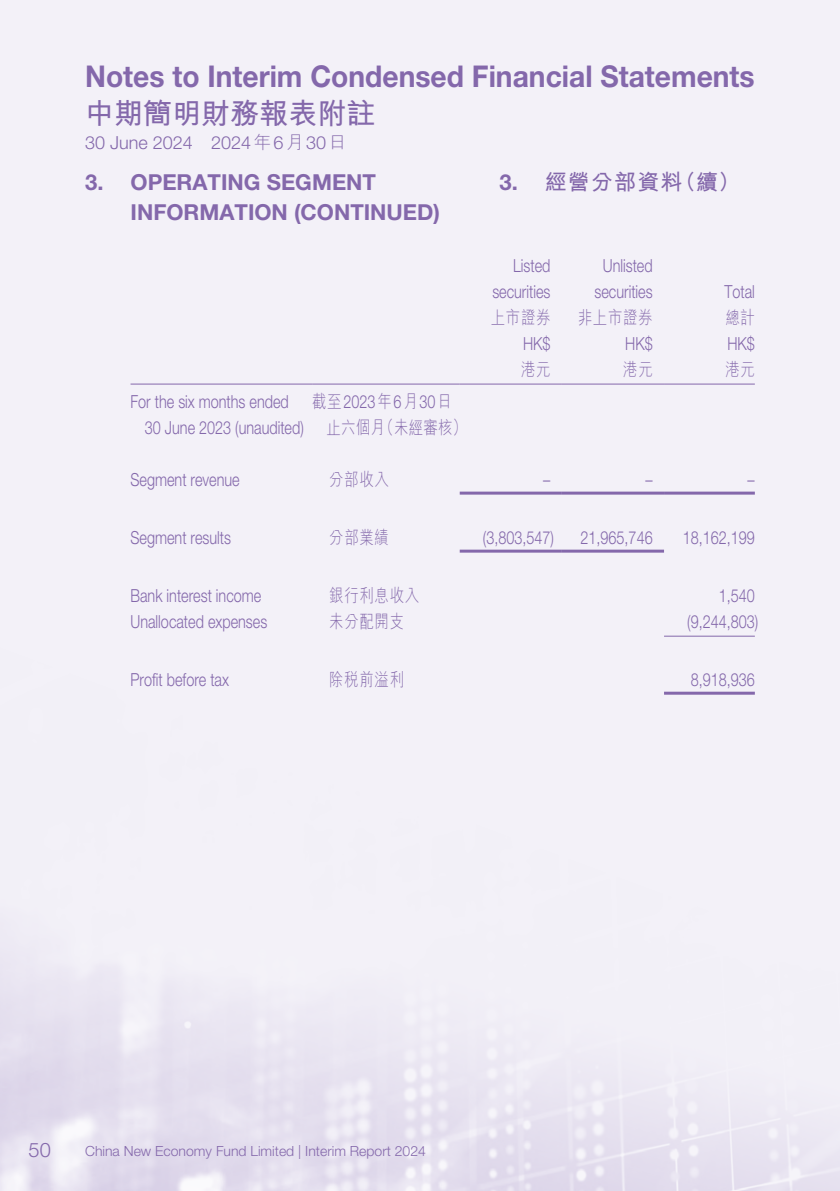
<style>
.page{position:relative;width:840px;height:1191px;background:#fff}
.page>*{position:absolute;margin:0;border:0;box-sizing:border-box;transform-origin:0 0}
.t1{font:700 30px "Helvetica Neue LT Std";color:#8468ab;scale:.94 1}
.t2{font:700 29px "M Hei HK";color:#8468ab}
.t3{font:700 22px "Helvetica Neue LT Std";color:#8468ab}
.t4{font:700 22px "M Hei HK";letter-spacing:.05em;color:#8468ab}
.t5{font:300 20px "Helvetica Neue LT Std";color:#8468ab}
.t6{font:300 18px/26px "Helvetica Neue LT Std";color:#8468ab;scale:.8 1}
.t7{font:300 18px "M Hei HK";letter-spacing:.05em;color:#8468ab;scale:.8 1}
.t8{font:300 18px "Helvetica Neue LT Std";color:#8468ab}
.t9{font:300 18px "M Hei HK";letter-spacing:.02em;color:#8468ab;scale:.8 1}
.t10{font:300 14px "Helvetica Neue LT Std";color:#8468ab}
.s1{font-family:"M Hei HK"}
.s2{font-family:"Helvetica Neue LT Std"}
</style>
<div class="page">
<div style="left:0;top:0;width:839px;height:1191px;background:#f3f1f8"></div>
<hr style="left:130px;top:383px;width:182px;height:1px;background:#8468ab">
<hr style="left:312px;top:383px;width:147px;height:1px;background:#8468ab">
<hr style="left:459px;top:383px;width:102px;height:1px;background:#8468ab">
<hr style="left:561px;top:383px;width:102px;height:1px;background:#8468ab">
<hr style="left:663px;top:383px;width:91px;height:1px;background:#8468ab">
<hr style="left:459px;top:491px;width:102px;height:3px;background:#8468ab">
<hr style="left:561px;top:491px;width:102px;height:3px;background:#8468ab">
<hr style="left:663px;top:491px;width:91px;height:3px;background:#8468ab">
<hr style="left:459px;top:549px;width:102px;height:3px;background:#8468ab">
<hr style="left:561px;top:549px;width:102px;height:3px;background:#8468ab">
<hr style="left:663px;top:635px;width:91px;height:1px;background:#8468ab">
<hr style="left:663px;top:691px;width:91px;height:3px;background:#8468ab">
<h1 class="t1" style="left:85px;top:58px;width:713px">Notes to Interim Condensed Financial Statements</h1>
<h2 class="t2" style="left:85px;top:93px;width:291px">中期簡明財務報表附註</h2>
<p class="t8" style="left:85px;top:132px;width:263px">30 June 2024 2024<span class="s1">年</span>6<span class="s1">月</span>30<span class="s1">日</span></p>
<p class="t3" style="left:85px;top:168px;width:292px">3. OPERATING SEGMENT</p>
<p class="t4" style="left:499px;top:166px;width:242px"><span class="s2">3.</span> 經營分部資料（續）</p>
<p class="t3" style="left:130px;top:198px;width:311px">INFORMATION (CONTINUED)</p>
<p class="t6" style="left:513px;top:252px;width:48px">Listed</p>
<p class="t6" style="left:602px;top:252px;width:64px">Unlisted</p>
<p class="t6" style="left:492px;top:278px;width:74px">securities</p>
<p class="t6" style="left:594px;top:278px;width:74px">securities</p>
<p class="t6" style="left:724px;top:278px;width:40px">Total</p>
<p class="t7" style="left:490px;top:308px;width:76px">上市證券</p>
<p class="t7" style="left:577px;top:308px;width:95px">非上市證券</p>
<p class="t7" style="left:725px;top:308px;width:38px">總計</p>
<p class="t6" style="left:522px;top:330px;width:36px">HK$</p>
<p class="t6" style="left:625px;top:330px;width:36px">HK$</p>
<p class="t6" style="left:727px;top:330px;width:36px">HK$</p>
<p class="t7" style="left:520px;top:360px;width:38px">港元</p>
<p class="t7" style="left:622px;top:360px;width:38px">港元</p>
<p class="t7" style="left:725px;top:360px;width:38px">港元</p>
<p class="t6" style="left:145px;top:388px;width:200px;text-indent:-14px">For the six months ended<br>30 June 2023 (unaudited)</p>
<p class="t6" style="left:312px;top:388px;width:176px"><span class="s1">截至</span>2023<span class="s1">年</span>6<span class="s1">月</span>30<span class="s1">日</span></p>
<p class="t9" style="left:326px;top:418px;width:177px">止六個月（未經審核）</p>
<p class="t6" style="left:130px;top:466px;width:138px">Segment revenue</p>
<p class="t7" style="left:329px;top:470px;width:76px">分部收入</p>
<p class="t6" style="left:543px;top:466px;width:10px">–</p>
<p class="t6" style="left:645px;top:466px;width:10px">–</p>
<p class="t6" style="left:747px;top:466px;width:10px">–</p>
<p class="t6" style="left:130px;top:524px;width:127px">Segment results</p>
<p class="t7" style="left:329px;top:528px;width:76px">分部業績</p>
<p class="t6" style="left:482px;top:524px;width:90px">(3,803,547)</p>
<p class="t6" style="left:580px;top:524px;width:92px">21,965,746</p>
<p class="t6" style="left:682px;top:524px;width:92px">18,162,199</p>
<p class="t6" style="left:130px;top:582px;width:165px">Bank interest income</p>
<p class="t7" style="left:329px;top:586px;width:114px">銀行利息收入</p>
<p class="t6" style="left:718px;top:582px;width:47px">1,540</p>
<p class="t6" style="left:130px;top:608px;width:172px">Unallocated expenses</p>
<p class="t7" style="left:329px;top:612px;width:95px">未分配開支</p>
<p class="t6" style="left:687px;top:608px;width:90px">(9,244,803)</p>
<p class="t6" style="left:130px;top:666px;width:125px">Profit before tax</p>
<p class="t7" style="left:329px;top:670px;width:95px">除稅前溢利</p>
<p class="t6" style="left:690px;top:666px;width:82px">8,918,936</p>
<p class="t5" style="left:29px;top:1137px;width:24px">50</p>
<p class="t10" style="left:85px;top:1142px;width:342px">China New Economy Fund Limited | Interim Report 2024</p>
</div>
